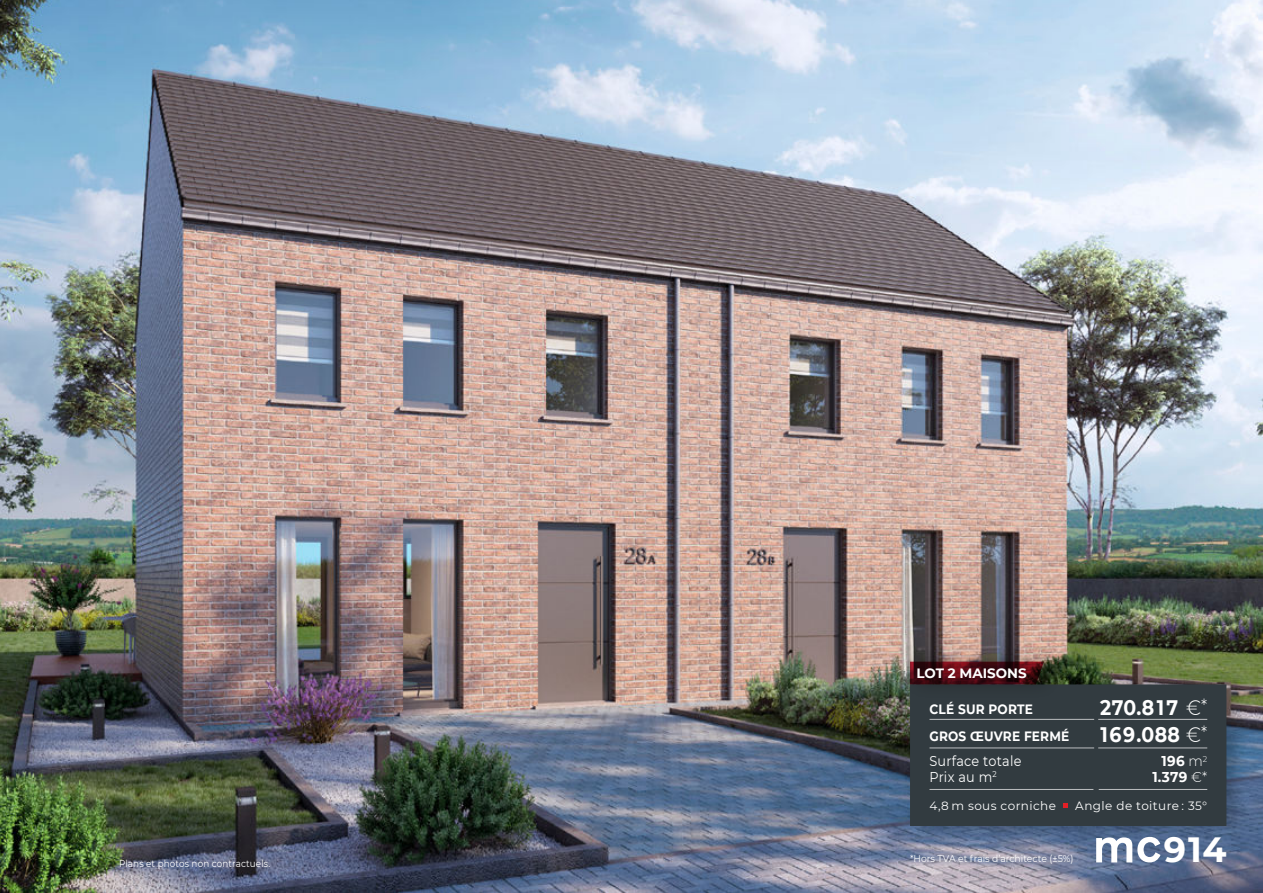
<style>
.page{position:relative;width:1263px;height:893px;background:#fff}
.page>*{position:absolute;margin:0;border:0;box-sizing:border-box;transform-origin:0 0}
.t1{font:700 34.95px "Montserrat";color:#fff}
.t2{font:700 21px/27px "Montserrat";letter-spacing:.05em;color:#fff;scale:.9 1}
.t3{font:14.25px/15.9px "Montserrat";letter-spacing:.02em;color:#fff;scale:.9 1}
.t4{font:700 14.25px/15.9px "Montserrat";letter-spacing:.02em;color:#fff;text-align:right;scale:.95 1}
.t5{font:700 13.5px/27px "Montserrat";letter-spacing:.015em;color:#fff;scale:.9 1}
.t6{font:700 13.5px "Montserrat";letter-spacing:.015em;color:#fff}
.t7{font:12px "Montserrat";letter-spacing:.035em;color:#fff}
.t8{font:9.75px "Montserrat";letter-spacing:.01em;color:#fff;scale:.95 1}
.t9{font:9.75px "Montserrat";letter-spacing:.01em;color:#fff;scale:.9 1}
.s1{font-weight:300}
.s2{font-weight:300;font-size:18px}
</style>
<div class="page">
<img style="left:0;top:0;width:1263px;height:893px">
<div style="left:904px;top:669px;width:345px;height:171px;background:#000;opacity:.24"></div>
<svg style="left:1096px;top:837px;width:64px;height:25px"></svg>
<div style="left:904px;top:647px;width:162px;height:53px;background:#000;opacity:.23"></div>
<svg style="left:910px;top:662px;width:316px;height:164px;background:#383d3e"></svg>
<p class="t6" style="left:916px;top:665px;width:112px">LOT 2 MAISONS</p>
<p class="t5" style="left:929px;top:696px;width:157px">CLÉ SUR PORTE<br>GROS ŒUVRE FERMÉ</p>
<p class="t3" style="left:929px;top:754px;width:104px">Surface totale<br>Prix au m<sup>2</sup></p>
<h2 class="t2" style="left:1100px;top:695px;width:120px">270.817 <span class="s1">€</span><span class="s2">*<br></span>169.088 <span class="s1">€</span><span class="s2">*</span></h2>
<p class="t4" style="left:1152px;top:753px;width:59px">196 <span class="s1">m</span><sup>2<br></sup>1.379 <span class="s1">€*</span></p>
<p class="t7" style="left:929px;top:797px;width:128px">4,8 m sous corniche</p>
<p class="t7" style="left:1075px;top:797px;width:133px">Angle de toiture : 35°</p>
<p class="t9" style="left:119px;top:859px;width:169px">Plans et photos non contractuels.</p>
<p class="t8" style="left:910px;top:855px;width:174px">*Hors TVA et frais d’architecte (±5%)</p>
<h1 class="t1" style="left:1164px;top:825px;width:64px">914</h1>
</div>
